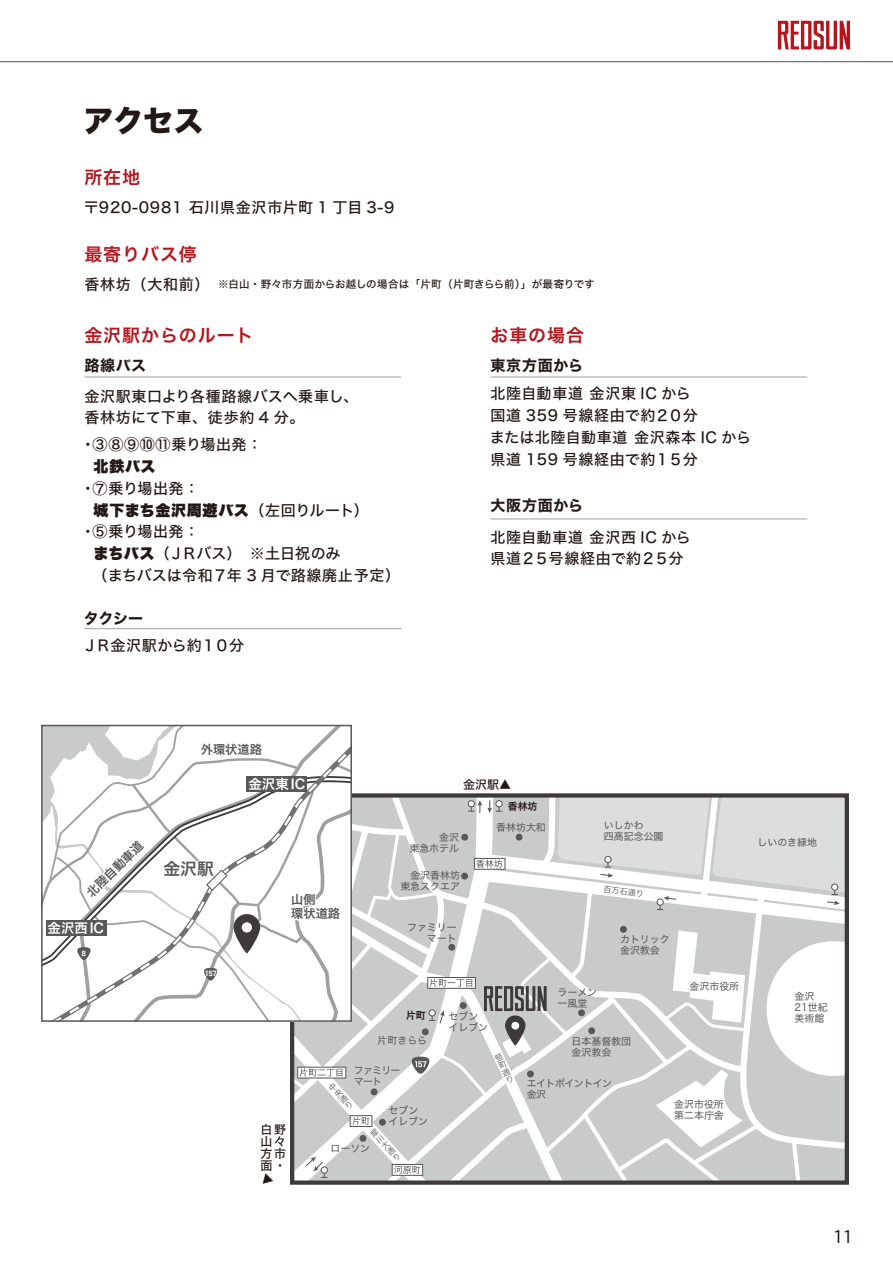
<style>
.page{position:relative;width:893px;height:1263px;background:#fff}
.page>*{position:absolute;margin:0;border:0;box-sizing:border-box;transform-origin:0 0}
.t1{font:30px "Hiragino Sans W8";color:#221815}
.t2{font:18px "Hiragino Sans W6";letter-spacing:.05em;color:#b5151d}
.t3{font:18px "URWDIN";color:#221815}
.t4{font:16.8px "Hiragino Sans W6";color:#595757}
.t5{font:15px/21.8px "Hiragino Sans W5";letter-spacing:.03em;color:#221815}
.t6{font:15px/21.8px "Hiragino Sans W5";letter-spacing:.05em;color:#221815}
.t7{font:15px "Hiragino Sans W9";letter-spacing:.05em;color:#221815}
.t8{font:15px "Hiragino Sans W7";letter-spacing:.045em;color:#221815}
.t9{font:15px "Hiragino Sans W5";letter-spacing:.005em;color:#221815}
.t10{font:15px "Hiragino Sans W5";letter-spacing:-.025em;color:#221815}
.t11{font:13.5px "Hiragino Sans W6";color:#fff}
.t12{font:12.15px/14.4px "Hiragino Sans W6";color:#595757}
.t13{font:12px/12px "Hiragino Sans W5";color:#221815}
.t14{font:10.5px "Hiragino Sans W5";letter-spacing:.01em;color:#221815}
.t15{font:9.9px/10.9px "Hiragino Sans W4";color:#595757}
.t16{font:9.9px/10.9px "Hiragino Sans W4";letter-spacing:-.05em;color:#595757}
.t17{font:9.9px/10.9px "Hiragino Sans W4";letter-spacing:-.075em;color:#595757}
.t18{font:9.9px "Hiragino Sans W6";color:#221815}
.t19{font:8.1px/8.1px "Hiragino Sans W3";color:#595757;text-align:justify}
.t20{font:6.75px "Hiragino Sans W7";color:#fff;scale:.9 1}
.s1{font-size:15px}
.s2{font-family:"Hiragino Sans W5"}
.s3{font-family:"Hiragino Sans W9"}
</style>
<div class="page">
<hr style="left:0;top:61px;width:893px;height:1px;background:#727171">
<svg style="left:778px;top:21px;width:72px;height:28px"></svg>
<div style="left:46px;top:921px;width:61px;height:15px;background:#595757"></div>
<hr style="left:84px;top:377px;width:317px;height:1px;background:#9fa0a0">
<hr style="left:490px;top:377px;width:317px;height:1px;background:#9fa0a0">
<hr style="left:490px;top:519px;width:317px;height:1px;background:#9fa0a0">
<hr style="left:84px;top:628px;width:317px;height:1px;background:#9fa0a0">
<svg style="left:48px;top:725px;width:799px;height:460px"></svg>
<h1 class="t1" style="left:84px;top:104px;width:121px">アクセス</h1>
<h2 class="t2" style="left:84px;top:161px;width:57px">所在地</h2>
<h3 class="t6" style="left:84px;top:196px;width:312px">〒920-0981 石川県金沢市片町 1 丁目 3-9</h3>
<h2 class="t2" style="left:84px;top:238px;width:114px">最寄りバス停</h2>
<p class="t14" style="left:84px;top:275px;width:512px"><span class="s1">香林坊（大和前）　</span>※白山・野々市方面からお越しの場合は「片町（片町きらら前）」が最寄りです</p>
<h2 class="t2" style="left:84px;top:319px;width:171px">金沢駅からのルート</h2>
<h3 class="t8" style="left:84px;top:353px;width:63px">路線バス</h3>
<h3 class="t5" style="left:84px;top:384px;width:276px">金沢駅東口より各種路線バスへ乗車し、香林坊にて下車、徒歩約 4 分。</h3>
<h3 class="t6" style="left:81px;top:433px;width:183px">・③⑧⑨⑩⑪乗り場出発：</h3>
<h3 class="t7" style="left:94px;top:458px;width:63px">北鉄バス</h3>
<h3 class="t5" style="left:81px;top:477px;width:120px">・⑦乗り場出発：</h3>
<h3 class="t7" style="left:94px;top:502px;width:277px">城下まち金沢周遊バス<span class="s2">（左回りルート）</span></h3>
<h3 class="t5" style="left:81px;top:520px;width:120px">・⑤乗り場出発：</h3>
<h3 class="t9" style="left:93px;top:540px;width:249px"><span class="s3">まちバス</span>（ＪＲバス）　※土日祝のみ</h3>
<h3 class="t5" style="left:84px;top:564px;width:317px">　（まちバスは令和７年 3 月で路線廃止予定）</h3>
<h3 class="t8" style="left:84px;top:607px;width:61px">タクシー</h3>
<h3 class="t10" style="left:83px;top:632px;width:163px">ＪＲ金沢駅から約１０分</h3>
<h2 class="t2" style="left:490px;top:319px;width:95px">お車の場合</h2>
<h3 class="t8" style="left:490px;top:353px;width:94px">東京方面から</h3>
<h3 class="t6" style="left:490px;top:382px;width:263px">北陸自動車道 金沢東 IC から<br>国道 359 号線経由で約２０分<br>または北陸自動車道 金沢森本 IC から県道 159 号線経由で約１５分</h3>
<h3 class="t8" style="left:490px;top:493px;width:94px">大阪方面から</h3>
<h3 class="t5" style="left:490px;top:525px;width:202px">北陸自動車道 金沢西 IC から県道２５号線経由で約２５分</h3>
<p class="t12" style="left:83px;top:889px;width:75px;rotate:-44deg">北陸自動車道</p>
<h3 class="t11" style="left:48px;top:916px;width:58px">金沢西IC</h3>
<p class="t20" style="left:81px;top:948px;width:8px">８</p>
<p class="t12" style="left:201px;top:742px;width:63px">外環状道路</p>
<h3 class="t4" style="left:163px;top:854px;width:52px">金沢駅</h3>
<p class="t20" style="left:205px;top:968px;width:15px">157</p>
<h3 class="t11" style="left:248px;top:771px;width:58px">金沢東IC</h3>
<p class="t12" style="left:291px;top:892px;width:50px">山側<br>環状道路</p>
<p class="t13" style="left:463px;top:778px;width:49px">金沢駅▲</p>
<p class="t15" style="left:409px;top:831px;width:51px;text-align:right">金沢<br>東急ホテル</p>
<p class="t15" style="left:400px;top:869px;width:61px;text-align:right">金沢香林坊東急スクエア</p>
<p class="t15" style="left:407px;top:921px;width:51px;text-align:right">ファミリーマート</p>
<p class="t18" style="left:508px;top:797px;width:31px">香林坊</p>
<p class="t15" style="left:496px;top:821px;width:51px">香林坊大和</p>
<p class="t15" style="left:604px;top:819px;width:61px">いしかわ<br>四高記念公園</p>
<p class="t19" style="left:604px;top:885px;width:42px;rotate:7deg">百万石通り</p>
<p class="t15" style="left:620px;top:933px;width:51px">カトリック金沢教会</p>
<p class="t13" style="left:261px;top:1123px;width:27px">白野山々方市面・</p>
<p class="t18" style="left:406px;top:1006px;width:21px">片町</p>
<p class="t15" style="left:378px;top:1034px;width:51px">片町きらら</p>
<p class="t17" style="left:354px;top:1064px;width:48px">ファミリーマート</p>
<p class="t19" style="left:326px;top:1086px;width:6px;rotate:-43deg">中央通り</p>
<p class="t15" style="left:388px;top:1104px;width:41px">セブンイレブン</p>
<p class="t19" style="left:368px;top:1133px;width:6px;rotate:-43deg">犀川大通り</p>
<p class="t15" style="left:330px;top:1142px;width:41px">ローソン</p>
<p class="t15" style="left:448px;top:1010px;width:41px">セブンイレブン</p>
<p class="t19" style="left:493px;top:1055px;width:6px;rotate:-26deg">竪町通り</p>
<p class="t15" style="left:557px;top:986px;width:41px">ラーメン一風堂</p>
<p class="t15" style="left:571px;top:1035px;width:61px">日本基督教団金沢教会</p>
<p class="t16" style="left:527px;top:1077px;width:87px">エイトポイントイン金沢</p>
<p class="t15" style="left:689px;top:980px;width:51px">金沢市役所</p>
<p class="t15" style="left:674px;top:1098px;width:51px">金沢市役所第二本庁舎</p>
<p class="t15" style="left:757px;top:836px;width:61px">しいのき緑地</p>
<p class="t15" style="left:794px;top:990px;width:35px">金沢<br>21世紀美術館</p>
<h2 class="t3" style="left:834px;top:1225px;width:21px">11</h2>
</div>
